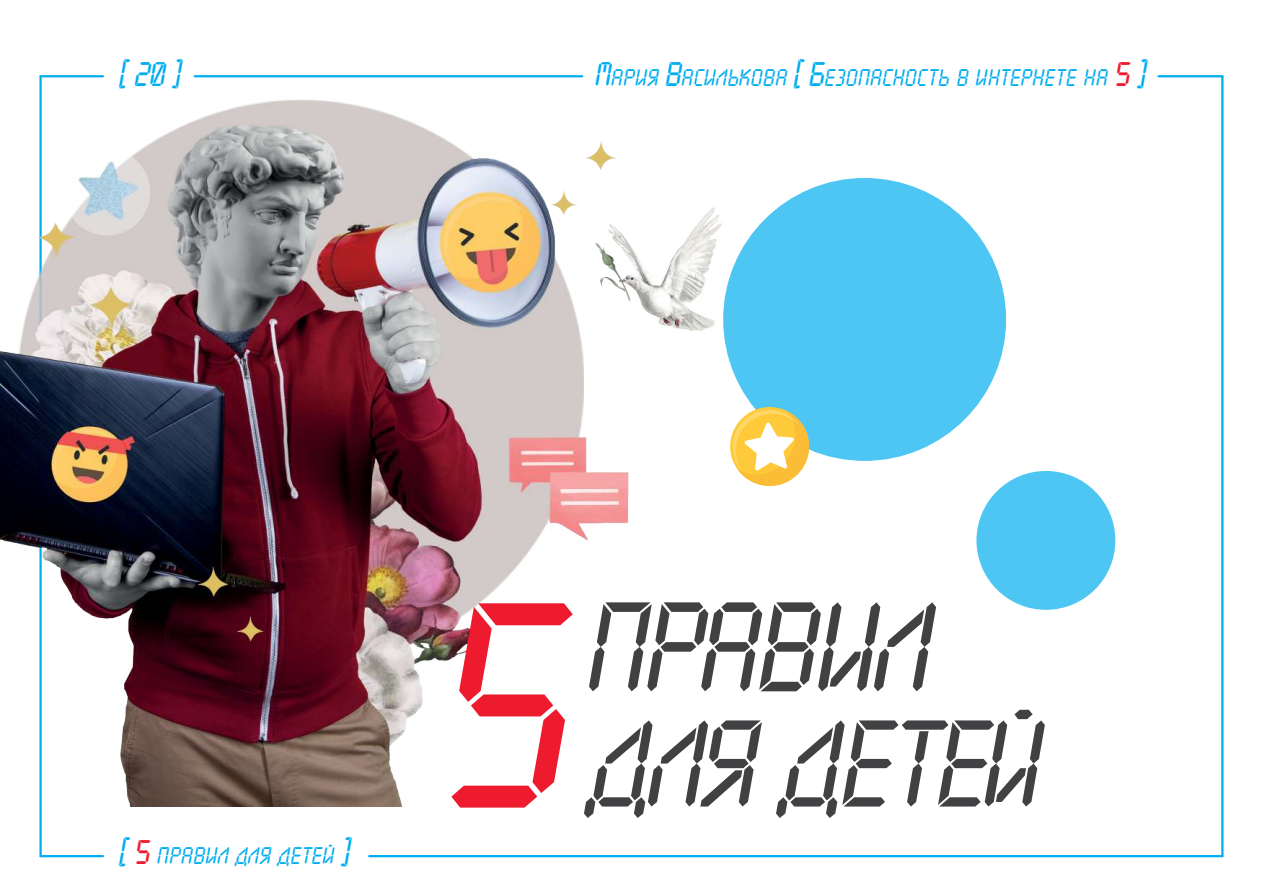
<style>
.page{position:relative;width:1263px;height:893px;background:#fff}
.page>*{position:absolute;margin:0;border:0;box-sizing:border-box;transform-origin:0 0}
.t1{font:111px "Crystal";letter-spacing:.015em;color:#414042}
.t2{font:107.55px "Crystal";letter-spacing:-.03em;color:#414042}
.t3{font:30px "Crystal";letter-spacing:.005em;color:#00aeef}
.s1{color:#ed1b2d}
</style>
<div class="page">
<hr style="left:1221px;top:76px;width:2px;height:780px;background:#00aeef">
<hr style="left:41px;top:855px;width:62px;height:2px;background:#00aeef">
<hr style="left:369px;top:855px;width:853px;height:2px;background:#00aeef">
<hr style="left:1158px;top:75px;width:64px;height:2px;background:#00aeef">
<hr style="left:39px;top:76px;width:3px;height:780px;background:#00aeef">
<img style="left:0;top:75px;width:746px;height:731px">
<svg style="left:451px;top:603px;width:122px;height:205px"></svg>
<div style="left:723px;top:178px;width:283px;height:283px;background:#4dc6f3;border-radius:50%"></div>
<div style="left:976px;top:471px;width:139px;height:139px;background:#4dc6f3;border-radius:50%"></div>
<svg style="left:729px;top:406px;width:81px;height:81px"></svg>
<p class="t3" style="left:118px;top:59px;width:63px">[ 20 ]</p>
<p class="t3" style="left:118px;top:837px;width:232px">[ <span class="s1">5</span> правил для детей ]</p>
<p class="t3" style="left:594px;top:59px;width:552px">Мария Василькова [ Безопасность в интернете на <span class="s1">5</span> ]</p>
<h1 class="t1" style="left:585px;top:591px;width:343px">ПРАВИЛ</h1>
<h2 class="t2" style="left:585px;top:710px;width:452px">ДЛЯ ДЕТЕЙ</h2>
</div>
